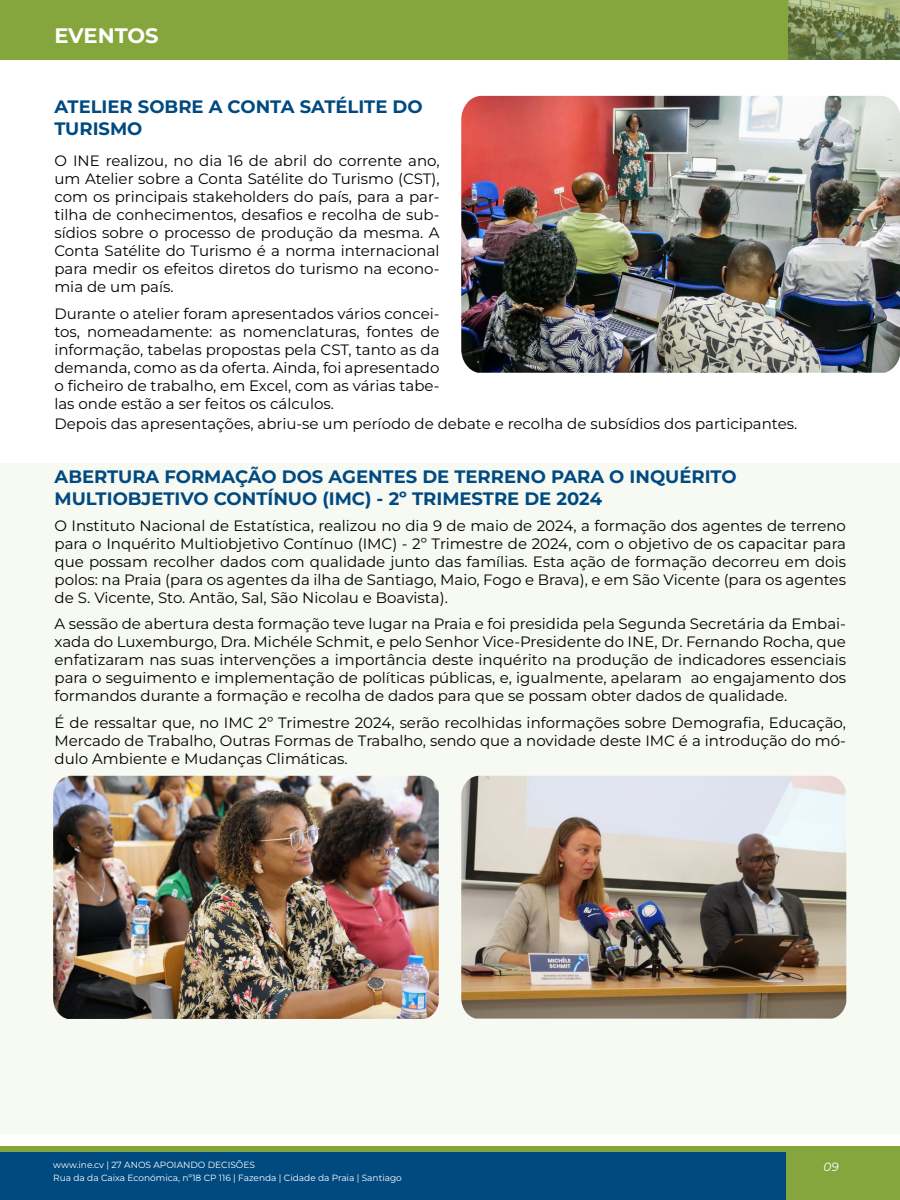
<style>
.page{position:relative;width:900px;height:1200px;background:#fff}
.page>*{position:absolute;margin:0;border:0;box-sizing:border-box;transform-origin:0 0}
.t1{font:700 21px "Montserrat";letter-spacing:-.005em;color:#fff}
.t2{font:700 18px/21.6px "Montserrat";color:#014a81}
.t3{font:15px/18px "Montserrat";color:#000;text-align:justify}
.t4{font:italic 12px "Montserrat";color:#fff}
.t5{font:9px "Montserrat";color:#fff}
</style>
<div class="page">
<div style="left:0;top:463px;width:900px;height:670px;background:#f7f9f3"></div>
<div style="left:0;top:1147px;width:900px;height:53px;background:#85a63d"></div>
<div style="left:0;top:1152px;width:785px;height:48px;background:#004a80"></div>
<div style="left:0;top:0;width:789px;height:59px;background:#85a63d"></div>
<img style="left:789px;top:0;width:111px;height:59px">
<img style="left:461px;top:96px;width:439px;height:277px">
<img style="left:461px;top:776px;width:385px;height:243px">
<img style="left:53px;top:776px;width:386px;height:243px">
<p class="t1" style="left:54px;top:20px;width:106px">EVENTOS</p>
<p class="t2" style="left:54px;top:95px;width:370px">ATELIER SOBRE A CONTA SATÉLITE DO<br>TURISMO</p>
<p class="t3" style="left:54px;top:151px;width:387px">O INE realizou, no dia 16 de abril do corrente ano, um Atelier sobre a Conta Satélite do Turismo (CST), com os principais stakeholders do país, para a par&shy;tilha de conhecimentos, desafios e recolha de sub&shy;sídios sobre o processo de produção da mesma. A Conta Satélite do Turismo é a norma internacional para medir os efeitos diretos do turismo na econo&shy;mia de um país.</p>
<p class="t3" style="left:54px;top:304px;width:387px">Durante o atelier foram apresentados vários concei&shy;tos, nomeadamente: as nomenclaturas, fontes de informação, tabelas propostas pela CST, tanto as da demanda, como as da oferta. Ainda, foi apresentado o ficheiro de trabalho, em Excel, com as várias tabe&shy;las onde estão a ser feitos os cálculos.</p>
<p class="t3" style="left:54px;top:415px;width:744px">Depois das apresentações, abriu-se um período de debate e recolha de subsídios dos participantes.</p>
<p class="t2" style="left:55px;top:465px;width:684px">ABERTURA FORMAÇÃO DOS AGENTES DE TERRENO PARA O INQUÉRITO</p>
<p class="t2" style="left:55px;top:487px;width:549px">MULTIOBJETIVO CONTÍNUO (IMC) - 2º TRIMESTRE DE 2024</p>
<p class="t3" style="left:55px;top:516px;width:793px">O Instituto Nacional de Estatística, realizou no dia 9 de maio de 2024, a formação dos agentes de terreno para o Inquérito Multiobjetivo Contínuo (IMC) - 2º Trimestre de 2024, com o objetivo de os capacitar para que possam recolher dados com qualidade junto das famílias. Esta ação de formação decorreu em dois polos: na Praia (para os agentes da ilha de Santiago, Maio, Fogo e Brava), e em São Vicente (para os agentes de S. Vicente, Sto. Antão, Sal, São Nicolau e Boavista).</p>
<p class="t3" style="left:55px;top:615px;width:793px">A sessão de abertura desta formação teve lugar na Praia e foi presidida pela Segunda Secretária da Embai&shy;xada do Luxemburgo, Dra. Michéle Schmit, e pelo Senhor Vice-Presidente do INE, Dr. Fernando Rocha, que enfatizaram nas suas intervenções a importância deste inquérito na produção de indicadores essenciais para o seguimento e implementação de políticas públicas, e, igualmente, apelaram ao engajamento dos formandos durante a formação e recolha de dados para que se possam obter dados de qualidade.</p>
<p class="t3" style="left:55px;top:713px;width:793px">É de ressaltar que, no IMC 2º Trimestre 2024, serão recolhidas informações sobre Demografia, Educação, Mercado de Trabalho, Outras Formas de Trabalho, sendo que a novidade deste IMC é a introdução do mó&shy;dulo Ambiente e Mudanças Climáticas.</p>
<p class="t5" style="left:53px;top:1159px;width:203px">www.ine.cv | 27 ANOS APOIANDO DECISÕES</p>
<p class="t5" style="left:53px;top:1171px;width:350px">Rua da da Caixa Económica, nº18 CP 116 | Fazenda | Cidade da Praia | Santiago</p>
<p class="t4" style="left:824px;top:1159px;width:17px">09</p>
</div>
